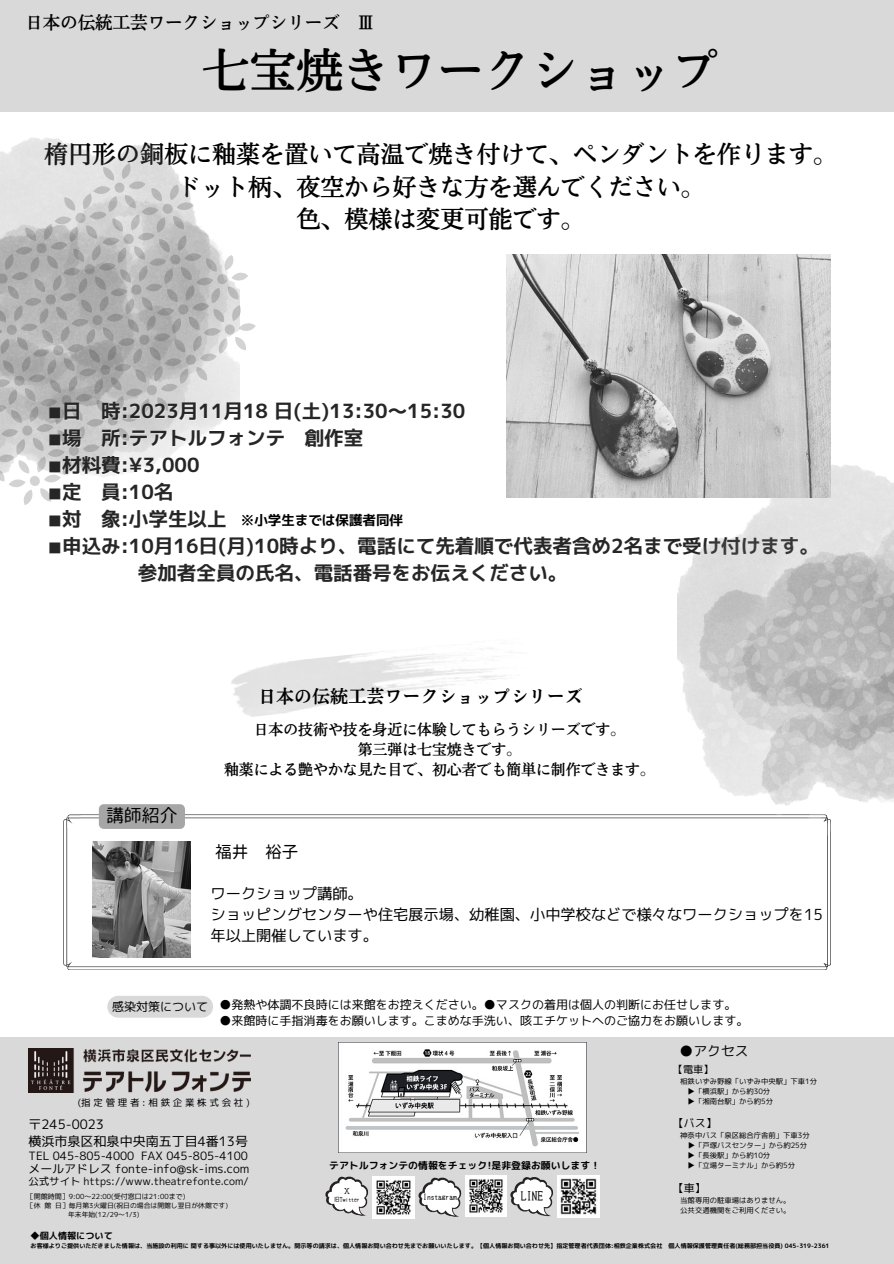
<style>
.page{position:relative;width:894px;height:1264px;background:#fff}
.page>*{position:absolute;margin:0;border:0;box-sizing:border-box;transform-origin:0 0}
.t1{font:46.95px "Nud Motoya Mincho Std W5";color:#000}
.t2{font:24px "Nud Motoya Mincho Std W5";color:#000}
.t3{font:19.5px "mplus 1 p bold";color:#262626}
.t4{font:18px "Nud Motoya Mincho Std W6";color:#000}
.t5{font:18px "Honoka Antique Maru";color:#000}
.t6{font:17.4px "Nud Motoya Mincho Std W5";color:#000}
.t7{font:16.65px "Honoka Antique Maru";color:#000}
.t8{font:15.15px/20.7px "mplus 1 p regular";color:#000}
.t9{font:14.85px "Nud Motoya Mincho Std W5";color:#000}
.t10{font:13.8px "mplus 1 p regular";color:#000}
.t11{font:13.5px "mplus 1 p bold";color:#000}
.t12{font:13.05px "mplus 1 p regular";color:#000}
.t13{font:12px "mplus 1 p regular";color:#000}
.t14{font:11.85px "mplus 1 p regular";color:#000}
.t15{font:11.4px "mplus 1 p regular";color:#000}
.t16{font:11.1px "cinecaption";color:#000}
.t17{font:10.95px "mplus 1 p regular";color:#000}
.t18{font:10.35px "mplus 1 p regular";color:#000}
.t19{font:10.2px "mplus 1 p regular";color:#000}
.t20{font:9.9px "rounded mplus 1 p bold";color:#000}
.t21{font:9.45px "mplus 1 p regular";letter-spacing:.29em;color:#000}
.t22{font:9.15px "rounded mplus 1 p bold";color:#000}
.t23{font:7.5px "cinecaption";color:#000}
.t24{font:7.35px "mplus 1 p regular";color:#000}
.t25{font:7.2px "cinecaption";color:#000}
.t26{font:7.05px "mplus 1 p regular";color:#000}
.t27{font:6.75px "mplus 1 p regular";color:#000}
.t28{font:6.15px "rounded mplus 1 p bold";color:#000}
.t29{font:5.7px "cinecaption";color:#000}
.s1{font-family:"DejaVu Sans";color:rgb(255 255 255/.4)}
</style>
<div class="page">
<div style="left:0;top:1037px;width:893px;height:226px;background:#d9d9d9"></div>
<div style="left:0;top:0;width:893px;height:111px;background:#d9d9d9"></div>
<svg style="left:0;top:138px;width:256px;height:367px"></svg>
<div style="left:107px;top:995px;width:106px;height:22px;background:#d9d9d9;border-radius:11px"></div>
<svg style="left:63px;top:814px;width:767px;height:156px"></svg>
<img style="left:93px;top:841px;width:98px;height:116px">
<div style="left:99px;top:804px;width:86px;height:25px;background:#a6a6a6"></div>
<img style="left:338px;top:1042px;width:248px;height:109px">
<img style="left:29px;top:1048px;width:222px;height:44px">
<svg style="left:325px;top:1176px;width:43px;height:40px"></svg>
<svg style="left:418px;top:1177px;width:43px;height:40px"></svg>
<svg style="left:510px;top:1177px;width:43px;height:39px"></svg>
<img style="left:465px;top:1175px;width:41px;height:41px">
<img style="left:372px;top:1176px;width:42px;height:42px">
<img style="left:557px;top:1175px;width:42px;height:42px">
<svg style="left:670px;top:470px;width:223px;height:393px"></svg>
<img style="left:506px;top:254px;width:324px;height:243px">
<p class="t6" style="left:25px;top:14px;width:351px">日本の伝統工芸ワークショップシリーズ Ⅲ</p>
<p class="t1" style="left:202px;top:46px;width:518px">七宝焼きワークショップ</p>
<p class="t2" style="left:44px;top:142px;width:794px">楕円形の銅板に釉薬を置いて高温で焼き付けて、ペンダントを作ります。</p>
<p class="t2" style="left:176px;top:174px;width:530px">ドット柄、夜空から好きな方を選んでください。</p>
<p class="t2" style="left:296px;top:207px;width:290px">色、模様は変更可能です。</p>
<p class="t3" style="left:49px;top:397px;width:418px"><span class="s1">◾️</span>日 時:2023月11月18 日(土)13:30〜15:30</p>
<p class="t3" style="left:49px;top:424px;width:316px"><span class="s1">◾️</span>場 所:テアトルフォンテ 創作室</p>
<p class="t3" style="left:49px;top:451px;width:152px"><span class="s1">◾️</span>材料費:¥3,000</p>
<p class="t3" style="left:49px;top:478px;width:126px"><span class="s1">◾️</span>定 員:10名</p>
<p class="t3" style="left:49px;top:505px;width:179px"><span class="s1">◾️</span>対 象:小学生以上</p>
<p class="t3" style="left:49px;top:532px;width:771px"><span class="s1">◾️</span>申込み:10月16日(月)10時より、電話にて先着順で代表者含め2名まで受け付けます。</p>
<p class="t3" style="left:138px;top:559px;width:431px">参加者全員の氏名、電話番号をお伝えください。</p>
<p class="t11" style="left:241px;top:510px;width:164px">※小学生までは保護者同伴</p>
<p class="t5" style="left:106px;top:806px;width:73px">講師紹介</p>
<p class="t4" style="left:258px;top:687px;width:326px">日本の伝統工芸ワークショップシリーズ</p>
<p class="t9" style="left:254px;top:721px;width:373px">日本の技術や技を身近に体験してもらうシリーズです。</p>
<p class="t9" style="left:357px;top:742px;width:165px">第三弾は七宝焼きです。</p>
<p class="t9" style="left:224px;top:762px;width:432px">釉薬による艶やかな見た目で、初心者でも簡単に制作できます。</p>
<p class="t7" style="left:215px;top:843px;width:85px">福井　裕子</p>
<p class="t8" style="left:210px;top:883px;width:154px">ワークショップ講師。</p>
<p class="t8" style="left:210px;top:904px;width:613px">ショッピングセンターや住宅展示場、幼稚園、小中学校などで様々なワークショップを15年以上開催しています。</p>
<p class="t13" style="left:112px;top:998px;width:98px">感染対策について</p>
<p class="t13" style="left:219px;top:996px;width:518px">●発熱や体調不良時には来館をお控えください。●マスクの着用は個人の判断にお任せします。</p>
<p class="t13" style="left:219px;top:1012px;width:530px">●来館時に手指消毒をお願いします。こまめな手洗い、咳エチケットへのご協力をお願いします。</p>
<p class="t10" style="left:679px;top:1041px;width:70px">●アクセス</p>
<p class="t21" style="left:78px;top:1095px;width:173px">(指定管理者:相鉄企業株式会社)</p>
<p class="t12" style="left:28px;top:1114px;width:77px">〒245-0023</p>
<p class="t12" style="left:28px;top:1132px;width:221px">横浜市泉区和泉中央南五丁目4番13号</p>
<p class="t15" style="left:28px;top:1147px;width:221px">TEL 045-805-4000 FAX 045-805-4100</p>
<p class="t14" style="left:28px;top:1160px;width:222px">メールアドレス fonte-info@sk-ims.com</p>
<p class="t18" style="left:28px;top:1174px;width:222px">公式サイト https://www.theatrefonte.com/</p>
<p class="t26" style="left:27px;top:1190px;width:160px">［開館時間］9:00〜22:00(受付窓口は21:00まで)</p>
<p class="t27" style="left:27px;top:1200px;width:203px">［休館日］毎月第3火曜日(祝日の場合は開館し翌日が休館です)</p>
<p class="t27" style="left:68px;top:1209px;width:73px">年末年始(12/29〜1/3)</p>
<p class="t20" style="left:329px;top:1158px;width:272px">テアトルフォンテの情報をチェック!是非登録お願いします！</p>
<p class="t29" style="left:334px;top:1196px;width:27px">旧Twitter</p>
<p class="t23" style="left:423px;top:1192px;width:35px">Instagram</p>
<p class="t16" style="left:520px;top:1189px;width:24px">LINE</p>
<p class="t25" style="left:343px;top:1186px;width:9px">Ｘ</p>
<p class="t19" style="left:672px;top:1061px;width:42px">【電車】</p>
<p class="t24" style="left:680px;top:1076px;width:138px">相鉄いずみ野線「いずみ中央駅」下車1分</p>
<p class="t24" style="left:687px;top:1085px;width:84px">▶︎ 「横浜駅」から約30分</p>
<p class="t24" style="left:687px;top:1095px;width:87px">▶︎ 「湘南台駅」から約5分</p>
<p class="t17" style="left:672px;top:1115px;width:46px">【バス】</p>
<p class="t24" style="left:680px;top:1130px;width:131px">神奈中バス「泉区総合庁舎前」下車3分</p>
<p class="t24" style="left:687px;top:1140px;width:121px">▶︎ 「戸塚バスセンター」から約25分</p>
<p class="t24" style="left:687px;top:1150px;width:84px">▶︎ 「長後駅」から約10分</p>
<p class="t24" style="left:687px;top:1159px;width:109px">▶︎ 「立場ターミナル」から約5分</p>
<p class="t17" style="left:672px;top:1179px;width:35px">【車】</p>
<p class="t24" style="left:680px;top:1194px;width:112px">当館専用の駐車場はありません。</p>
<p class="t24" style="left:680px;top:1204px;width:112px">公共交通機関をご利用ください。</p>
<p class="t22" style="left:31px;top:1229px;width:84px">◆個人情報について</p>
<p class="t28" style="left:31px;top:1241px;width:800px">お客様よりご提供いただきました情報は、当施設の利用に関する事以外には使用いたしません。開示等の請求は、個人情報お問い合わせ先までお願いいたします。【個人情報お問い合わせ先】指定管理者代表団体:相鉄企業株式会社 個人情報保護管理責任者(総務部担当役員) 045-319-2361</p>
</div>
